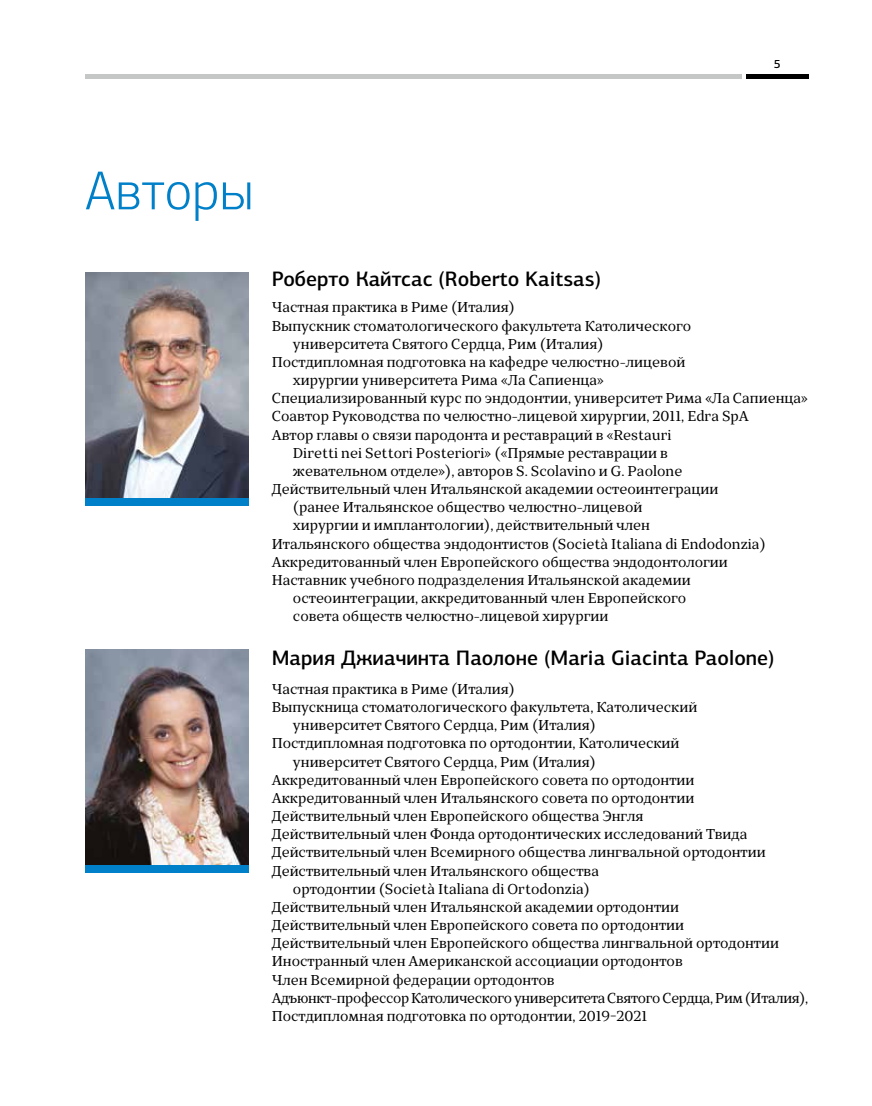
<style>
.page{position:relative;width:872px;height:1106px;background:#fff}
.page>*{position:absolute;margin:0;border:0;box-sizing:border-box;transform-origin:0 0}
.t1{font:300 55.2px "PF Centro Sans Pro";color:#0080c8}
.t2{font:500 21px "PF Centro Sans Pro";color:#000}
.t3{font:14.25px "TT Bells";color:#000}
.t4{font:14.25px "TT Bells";letter-spacing:-.02em;color:#000}
.t5{font:500 12px "PF Centro Sans Pro";color:#000}
</style>
<div class="page">
<div style="left:746px;top:74px;width:62px;height:5px;background:#000"></div>
<div style="left:85px;top:74px;width:536px;height:5px;background:#c5c6c6"></div>
<div style="left:621px;top:74px;width:120px;height:5px;background:#c5c6c6"></div>
<img style="left:85px;top:650px;width:163px;height:214px">
<div style="left:85px;top:864px;width:163px;height:8px;background:#0080c8"></div>
<img style="left:85px;top:273px;width:163px;height:225px">
<div style="left:85px;top:498px;width:163px;height:8px;background:#0080c8"></div>
<p class="t5" style="left:773px;top:57px;width:8px">5</p>
<h1 class="t1" style="left:85px;top:159px;width:170px">Авторы</h1>
<h2 class="t2" style="left:272px;top:266px;width:331px">Роберто Кайтсас (Roberto Kaitsas)</h2>
<p class="t3" style="left:272px;top:298px;width:244px">Частная практика в Риме (Италия)</p>
<p class="t3" style="left:272px;top:316px;width:421px">Выпускник стоматологического факультета Католического</p>
<p class="t3" style="left:293px;top:334px;width:312px">университета Святого Сердца, Рим (Италия)</p>
<p class="t3" style="left:272px;top:353px;width:415px">Постдипломная подготовка на кафедре челюстно-лицевой</p>
<p class="t3" style="left:293px;top:371px;width:313px">хирургии университета Рима «Ла Сапиенца»</p>
<p class="t3" style="left:272px;top:389px;width:538px">Специализированный курс по эндодонтии, университет Рима «Ла Сапиенца»</p>
<p class="t3" style="left:272px;top:407px;width:479px">Соавтор Руководства по челюстно-лицевой хирургии, 2011, Edra SpA</p>
<p class="t3" style="left:272px;top:425px;width:401px">Автор главы о связи пародонта и реставраций в «Restauri</p>
<p class="t3" style="left:293px;top:443px;width:376px">Diretti nei Settori Posteriori» («Прямые реставрации в</p>
<p class="t3" style="left:293px;top:461px;width:391px">жевательном отделе»), авторов S. Scolavino и G. Paolone</p>
<p class="t3" style="left:272px;top:480px;width:448px">Действительный член Итальянской академии остеоинтеграции</p>
<p class="t3" style="left:293px;top:498px;width:351px">(ранее Итальянское общество челюстно-лицевой</p>
<p class="t3" style="left:293px;top:516px;width:358px">хирургии и имплантологии), действительный член</p>
<p class="t3" style="left:272px;top:534px;width:495px">Итальянского общества эндодонтистов (Società Italiana di Endodonzia)</p>
<p class="t3" style="left:272px;top:552px;width:458px">Аккредитованный член Европейского общества эндодонтологии</p>
<p class="t3" style="left:272px;top:570px;width:420px">Наставник учебного подразделения Итальянской академии</p>
<p class="t3" style="left:293px;top:589px;width:395px">остеоинтеграции, аккредитованный член Европейского</p>
<p class="t3" style="left:293px;top:607px;width:317px">совета обществ челюстно-лицевой хирургии</p>
<h2 class="t2" style="left:272px;top:645px;width:504px">Мария Джиачинта Паолоне (Maria Giacinta Paolone)</h2>
<p class="t3" style="left:272px;top:679px;width:244px">Частная практика в Риме (Италия)</p>
<p class="t3" style="left:272px;top:698px;width:427px">Выпускница стоматологического факультета, Католический</p>
<p class="t3" style="left:293px;top:716px;width:304px">университет Святого Сердца, Рим (Италия)</p>
<p class="t3" style="left:272px;top:734px;width:409px">Постдипломная подготовка по ортодонтии, Католический</p>
<p class="t3" style="left:293px;top:752px;width:304px">университет Святого Сердца, Рим (Италия)</p>
<p class="t3" style="left:272px;top:770px;width:424px">Аккредитованный член Европейского совета по ортодонтии</p>
<p class="t3" style="left:272px;top:788px;width:424px">Аккредитованный член Итальянского совета по ортодонтии</p>
<p class="t3" style="left:272px;top:807px;width:373px">Действительный член Европейского общества Энгля</p>
<p class="t3" style="left:272px;top:825px;width:477px">Действительный член Фонда ортодонтических исследований Твида</p>
<p class="t3" style="left:272px;top:843px;width:495px">Действительный член Всемирного общества лингвальной ортодонтии</p>
<p class="t3" style="left:272px;top:861px;width:329px">Действительный член Итальянского общества</p>
<p class="t3" style="left:293px;top:879px;width:298px">ортодонтии (Società Italiana di Ortodonzia)</p>
<p class="t3" style="left:272px;top:897px;width:409px">Действительный член Итальянской академии ортодонтии</p>
<p class="t3" style="left:272px;top:915px;width:414px">Действительный член Европейского совета по ортодонтии</p>
<p class="t3" style="left:272px;top:934px;width:509px">Действительный член Европейского общества лингвальной ортодонтии</p>
<p class="t3" style="left:272px;top:952px;width:412px">Иностранный член Американской ассоциации ортодонтов</p>
<p class="t3" style="left:272px;top:970px;width:285px">Член Всемирной федерации ортодонтов</p>
<p class="t4" style="left:272px;top:988px;width:538px">Адъюнкт-профессор Католического университета Святого Сердца, Рим (Италия),</p>
<p class="t3" style="left:272px;top:1006px;width:377px">Постдипломная подготовка по ортодонтии, 2019-2021</p>
</div>
